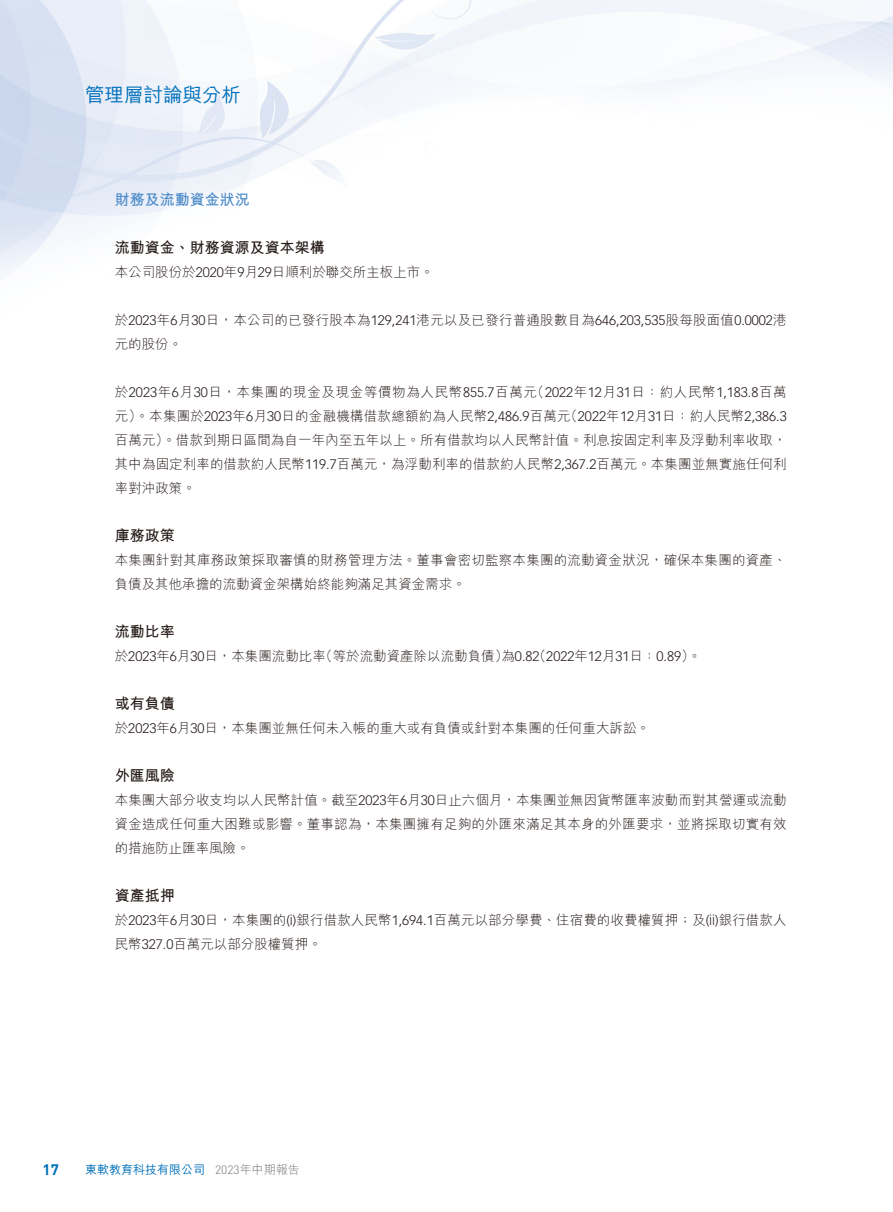
<style>
.page{position:relative;width:893px;height:1212px;background:#fff}
.page>*{position:absolute;margin:0;border:0;box-sizing:border-box;transform-origin:0 0}
.t1{font:500 19.5px "M Hei HK";color:#0070bb}
.t2{font:700 15px "M Hei HK";color:#231916}
.t3{font:700 15px "M Hei HK";color:#4888c8}
.t4{font:700 15px "DIN Pro";color:#0070bb}
.t5{font:300 13.5px/24px "M Hei HK";letter-spacing:.005em;color:#231916}
.t6{font:300 13.5px "Vectora LT Std";color:#231916}
.t7{font:300 13.5px "M Hei HK";letter-spacing:.05em;color:#231916}
.t8{font:500 12px "M Hei HK";color:#0070bb}
.t9{font:300 12px "M Hei HK";color:#727272}
.s1{font-family:"Vectora LT Std"}
.s2{font-family:"M Hei HK"}
.s3{font-family:"DIN Pro"}
</style>
<div class="page">
<img style="left:0;top:0;width:893px;height:274px">
<h1 class="t1" style="left:85px;top:81px;width:157px">管理層討論與分析</h1>
<p class="t3" style="left:115px;top:188px;width:136px">財務及流動資金狀況</p>
<p class="t2" style="left:115px;top:236px;width:211px">流動資金、財務資源及資本架構</p>
<p class="t5" style="left:115px;top:259px;width:321px">本公司股份於<span class="s1">2020</span>年月<span class="s1">9 29</span>日順利於聯交所主板上市。</p>
<p class="t5" style="left:115px;top:307px;width:673px">於<span class="s1">2023</span>年月<span class="s1">6 30</span>日，本公司的已發行股本為<span class="s1">129,241</span>港元以及已發行普通股數目為<span class="s1">646,203,535</span>股每股面值<span class="s1">0.0002</span>港元的股份。</p>
<p class="t6" style="left:531px;top:384px;width:257px"><span class="s2">（</span>2022<span class="s2">年</span>12<span class="s2">月</span>31<span class="s2">日：約人民幣</span>1,183.8<span class="s2">百萬</span></p>
<p class="t7" style="left:115px;top:383px;width:424px">於<span class="s1">2023</span>年 月<span class="s1">6 30</span>日，本集團的現金及現金等價物為人民幣<span class="s1">855.7</span>百萬元</p>
<p class="t5" style="left:115px;top:403px;width:673px">元）。本集團於<span class="s1">2023</span>年月<span class="s1">6 30</span>日的金融機構借款總額約為人民幣<span class="s1">2,486.9</span>百萬元<br>百萬元）。借款到期日區間為自一年內至五年以上。所有借款均以人民幣計值。利息按固定利率及浮動利率收取，其中為固定利率的借款約人民幣<span class="s1">119.7</span>百萬元，為浮動利率的借款約人民幣<span class="s1">2,367.2</span>百萬元。本集團並無實施任何利率對沖政策。</p>
<p class="t2" style="left:115px;top:524px;width:61px">庫務政策</p>
<p class="t5" style="left:115px;top:547px;width:673px">本集團針對其庫務政策採取審慎的財務管理方法。董事會密切監察本集團的流動資金狀況，確保本集團的資產、負債及其他承擔的流動資金架構始終能夠滿足其資金需求。</p>
<p class="t2" style="left:115px;top:620px;width:61px">流動比率</p>
<p class="t6" style="left:533px;top:648px;width:170px"><span class="s2">（</span>2022<span class="s2">年</span>12<span class="s2">月</span>31<span class="s2">日：</span>0.89 <span class="s2">。(</span></p>
<p class="t6" style="left:564px;top:408px;width:224px"><span class="s2">（</span>2022<span class="s2">年</span>12<span class="s2">月</span>31<span class="s2">日：約人民幣</span>2,386.3</p>
<p class="t5" style="left:319px;top:643px;width:222px">（等於流動資產除以流動負債為） <span class="s1">0.82</span></p>
<p class="t5" style="left:115px;top:643px;width:213px">於<span class="s1">2023</span>年月<span class="s1">6 30</span>日，本集團流動比率</p>
<p class="t2" style="left:115px;top:692px;width:61px">或有負債</p>
<p class="t5" style="left:115px;top:715px;width:537px">於<span class="s1">2023</span>年月<span class="s1">6 30</span>日，本集團並無任何未入帳的重大或有負債或針對本集團的任何重大訴訟。</p>
<p class="t2" style="left:115px;top:764px;width:61px">外匯風險</p>
<p class="t5" style="left:115px;top:787px;width:673px;text-align:justify">本集團大部分收支均以人民幣計值。截至<span class="s1">2023</span>年月<span class="s1">6 30</span>日止六個月，本集團並無因貨幣匯率波動而對其營運或流動資金造成任何重大困難或影響。董事認為，本集團擁有足夠的外匯來滿足其本身的外匯要求，並將採取切實有效的措施防止匯率風險。</p>
<p class="t2" style="left:115px;top:884px;width:61px">資產抵押</p>
<p class="t5" style="left:115px;top:907px;width:673px">於<span class="s1">2023</span>年月<span class="s1">6 30</span>日，本集團的 <span class="s1">)i(</span> 銀行借款人民幣<span class="s1">1,694.1</span>百萬元以部分學費、住宿費的收費權質押；及 <span class="s1">)i i(</span> 銀行借款人民幣<span class="s1">327.0</span>百萬元以部分股權質押。</p>
<p class="t4" style="left:43px;top:1159px;width:18px">17</p>
<p class="t8" style="left:85px;top:1161px;width:121px">東軟教育科技有限公司</p>
<p class="t9" style="left:215px;top:1161px;width:86px"><span class="s3">2023</span>年中期報告</p>
</div>
